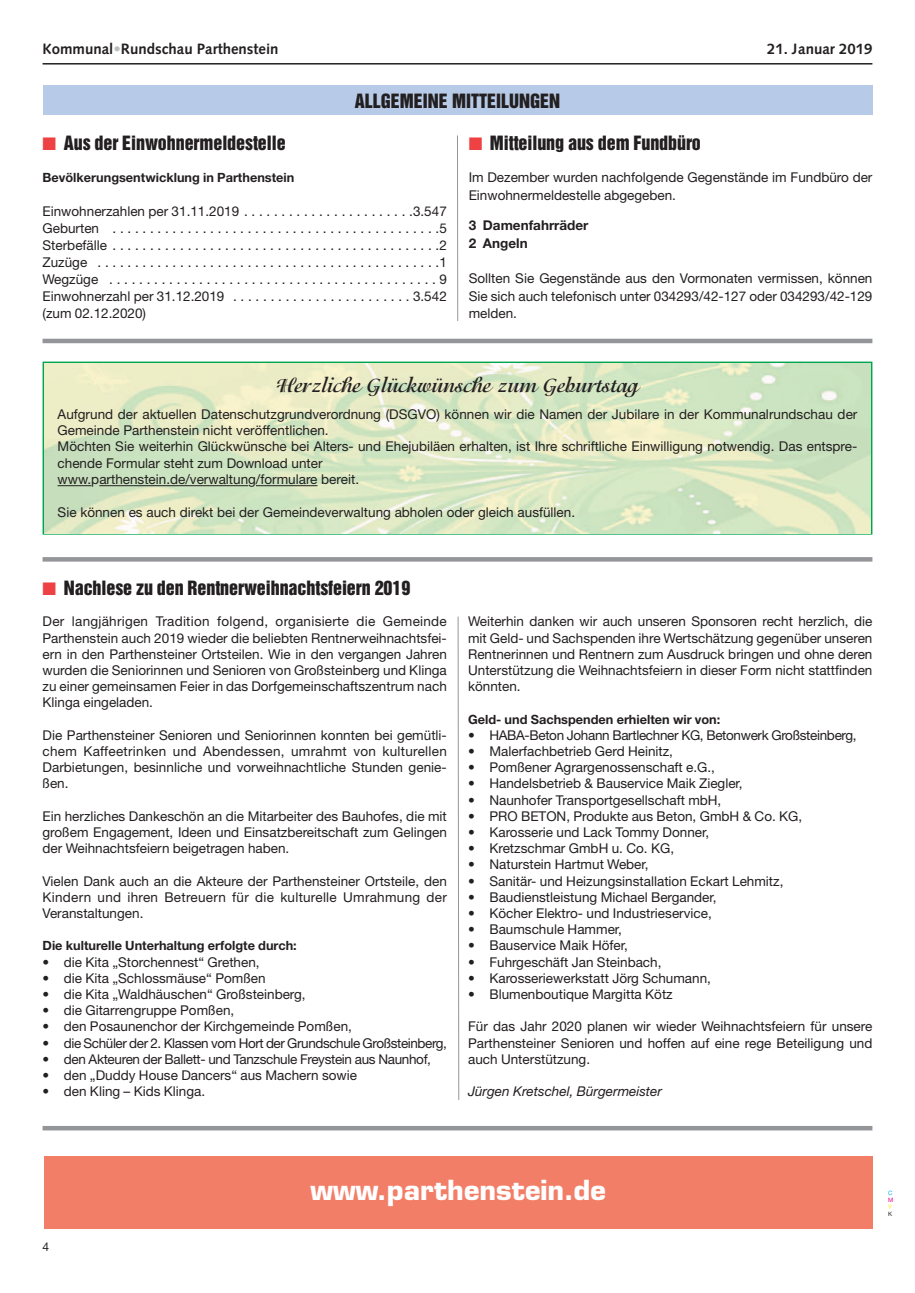
<style>
.page{position:relative;width:915px;height:1293px;background:#fff}
.page>*{position:absolute;margin:0;border:0;box-sizing:border-box;transform-origin:0 0}
.t1{font:700 27px "Eurostile";color:#fff}
.t2{font:700 21px "Isadora";color:#231f20}
.t3{font:18px "Helvetica Inserat";letter-spacing:-.005em;color:#231f20}
.t4{font:700 15px "Syntax";color:#231f20}
.t5{font:13.5px/16.2px "Helvetica Neue";color:#231f20;text-align:justify}
.t6{font:13.5px "Helvetica Neue";letter-spacing:-.025em;color:#231f20}
.t7{font:13.5px "Helvetica Neue";letter-spacing:-.03em;color:#231f20}
.t8{font:italic 13.5px "Helvetica Neue";color:#231f20}
.t9{font:700 13.5px/17.5px "Helvetica Neue";color:#231f20}
.t10{font:700 12.75px "Helvetica Neue";color:#231f20}
.t11{font:12px "Helvetica Neue";color:#231f20}
.t12{font:6px "Helvetica Neue";color:#00aeef}
.t13{font:6px "Helvetica Neue";color:#ed028c}
.t14{font:6px "Helvetica Neue";color:#fff101}
.t15{font:6px "Helvetica Neue";color:#231f20}
.s1{color:#bcbdc0}
.s2{color:#ee4144}
</style>
<div class="page">
<hr style="left:43px;top:63px;width:829px;height:2px;background:#231f20">
<hr style="left:43px;top:339px;width:829px;height:4px;background:#939598">
<div style="left:43px;top:85px;width:829px;height:30px;background:#b7cbe8"></div>
<hr style="left:43px;top:557px;width:829px;height:4px;background:#939598">
<div style="left:43px;top:361px;width:829px;height:173px;border:2px solid #00a54f"></div>
<img style="left:44px;top:363px;width:826px;height:170px">
<hr style="left:58px;top:485px;width:33px;height:1px;background:#231f20">
<hr style="left:99px;top:485px;width:149px;height:1px;background:#231f20">
<hr style="left:256px;top:485px;width:61px;height:1px;background:#231f20">
<hr style="left:457px;top:135px;width:1px;height:186px;background:#939598">
<svg style="left:457px;top:616px;width:2px;height:484px"></svg>
<hr style="left:43px;top:1126px;width:829px;height:4px;background:#939598">
<div style="left:44px;top:1156px;width:828px;height:73px;background:#f37e68"></div>
<p class="t4" style="left:43px;top:43px;width:237px">Kommunal<span class="s1">•</span>Rundschau Parthenstein</p>
<p class="t4" style="left:767px;top:43px;width:107px">21. Januar 2019</p>
<h3 class="t3" style="left:355px;top:93px;width:207px">ALLGEMEINE MITTEILUNGEN</h3>
<h3 class="t3" style="left:468px;top:136px;width:234px"><span class="s2">■</span> Mitteilung aus dem Fundbüro</h3>
<p class="t5" style="left:468px;top:170px;width:405px;line-height:17.5px">Im Dezember wurden nachfolgende Gegenstände im Fundbüro der<br>Einwohnermeldestelle abgegeben.</p>
<p class="t9" style="left:468px;top:218px;width:121px">3 Damenfahrräder<br>2 Angeln</p>
<p class="t5" style="left:468px;top:271px;width:405px;line-height:17.5px">Sollten Sie Gegenstände aus den Vormonaten vermissen, können Sie sich auch telefonisch unter 034293/42-127 oder 034293/42-129 melden.</p>
<h3 class="t3" style="left:43px;top:135px;width:244px"><span class="s2">■</span> Aus der Einwohnermeldestelle</h3>
<p class="t10" style="left:43px;top:173px;width:253px">Bevölkerungsentwicklung in Parthenstein</p>
<p class="t5" style="left:43px;top:204px;width:405px;line-height:17px">Einwohnerzahlen per 31.11.2019 . . . . . . . . . . . . . . . . . . . . . . .3.547<br>Geburten . . . . . . . . . . . . . . . . . . . . . . . . . . . . . . . . . . . . . . . . . . . .5<br>Sterbefälle . . . . . . . . . . . . . . . . . . . . . . . . . . . . . . . . . . . . . . . . . . . .2<br>Zuzüge . . . . . . . . . . . . . . . . . . . . . . . . . . . . . . . . . . . . . . . . . . . . . .1<br>Wegzüge . . . . . . . . . . . . . . . . . . . . . . . . . . . . . . . . . . . . . . . . . . . . 9<br>Einwohnerzahl per 31.12.2019 . . . . . . . . . . . . . . . . . . . . . . . . 3.542 (zum 02.12.2020)</p>
<h2 class="t2" style="left:276px;top:376px;width:364px">Herzliche Glückwünsche zum Geburtstag</h2>
<p class="t5" style="left:58px;top:407px;width:801px;text-align:left">Aufgrund der aktuellen Datenschutzgrundverordnung (DSGVO) können wir die Namen der Jubilare in der Kommunalrundschau der Gemeinde Parthenstein nicht veröffentlichen.<br>Möchten Sie weiterhin Glückwünsche bei Alters- und Ehejubiläen erhalten, ist Ihre schriftliche Einwilligung notwendig. Das entspre&shy;chende Formular steht zum Download unter<br>www.parthenstein.de/verwaltung/formulare bereit.</p>
<p class="t5" style="left:58px;top:505px;width:519px">Sie können es auch direkt bei der Gemeindeverwaltung abholen oder gleich ausfüllen.</p>
<h3 class="t3" style="left:43px;top:581px;width:369px"><span class="s2">■</span> Nachlese zu den Rentnerweihnachtsfeiern 2019</h3>
<p class="t5" style="left:43px;top:615px;width:405px">Der langjährigen Tradition folgend, organisierte die Gemeinde Parthenstein auch 2019 wieder die beliebten Rentnerweihnachtsfei&shy;ern in den Parthensteiner Ortsteilen. Wie in den vergangen Jahren wurden die Seniorinnen und Senioren von Großsteinberg und Klinga zu einer gemeinsamen Feier in das Dorfgemeinschaftszentrum nach Klinga eingeladen.</p>
<p class="t5" style="left:43px;top:728px;width:405px">Die Parthensteiner Senioren und Seniorinnen konnten bei gemütli&shy;chem Kaffeetrinken und Abendessen, umrahmt von kulturellen Darbietungen, besinnliche und vorweihnachtliche Stunden genie&shy;ßen.</p>
<p class="t5" style="left:43px;top:809px;width:405px">Ein herzliches Dankeschön an die Mitarbeiter des Bauhofes, die mit großem Engagement, Ideen und Einsatzbereitschaft zum Gelingen der Weihnachtsfeiern beigetragen haben.</p>
<p class="t5" style="left:43px;top:874px;width:405px">Vielen Dank auch an die Akteure der Parthensteiner Ortsteile, den Kindern und ihren Betreuern für die kulturelle Umrahmung der Veranstaltungen.</p>
<p class="t10" style="left:43px;top:941px;width:256px">Die kulturelle Unterhaltung erfolgte durch:</p>
<p class="t5" style="left:43px;top:955px;width:218px">• die Kita „Storchennest“ Grethen,</p>
<p class="t5" style="left:43px;top:971px;width:224px">• die Kita „Schlossmäuse“ Pomßen</p>
<p class="t5" style="left:43px;top:987px;width:264px">• die Kita „Waldhäuschen“ Großsteinberg,</p>
<p class="t5" style="left:43px;top:1003px;width:193px">• die Gitarrengruppe Pomßen,</p>
<p class="t5" style="left:43px;top:1020px;width:311px">• den Posaunenchor der Kirchgemeinde Pomßen,</p>
<p class="t7" style="left:43px;top:1038px;width:405px">• die Schüler der 2. Klassen vom Hort der Grundschule Großsteinberg,</p>
<p class="t6" style="left:43px;top:1054px;width:390px">• den Akteuren der Ballett- und Tanzschule Freystein aus Naunhof,</p>
<p class="t5" style="left:43px;top:1068px;width:316px">• den „Duddy House Dancers“ aus Machern sowie</p>
<p class="t5" style="left:43px;top:1084px;width:164px">• den Kling – Kids Klinga.</p>
<p class="t5" style="left:468px;top:615px;width:405px">Weiterhin danken wir auch unseren Sponsoren recht herzlich, die mit Geld- und Sachspenden ihre Wertschätzung gegenüber unseren Rentnerinnen und Rentnern zum Ausdruck bringen und ohne deren Unterstützung die Weihnachtsfeiern in dieser Form nicht stattfinden könnten.</p>
<p class="t10" style="left:468px;top:714px;width:254px">Geld- und Sachspenden erhielten wir von:</p>
<p class="t6" style="left:468px;top:730px;width:390px">• HABA-Beton Johann Bartlechner KG, Betonwerk Großsteinberg,</p>
<p class="t5" style="left:468px;top:744px;width:206px">• Malerfachbetrieb Gerd Heinitz,</p>
<p class="t5" style="left:468px;top:760px;width:248px">• Pomßener Agrargenossenschaft e.G.,</p>
<p class="t5" style="left:468px;top:777px;width:276px">• Handelsbetrieb &amp; Bauservice Maik Ziegler,</p>
<p class="t5" style="left:468px;top:793px;width:255px">• Naunhofer Transportgesellschaft mbH,</p>
<p class="t5" style="left:468px;top:809px;width:335px">• PRO BETON, Produkte aus Beton, GmbH &amp; Co. KG,</p>
<p class="t5" style="left:468px;top:825px;width:242px">• Karosserie und Lack Tommy Donner,</p>
<p class="t5" style="left:468px;top:841px;width:207px">• Kretzschmar GmbH u. Co. KG,</p>
<p class="t5" style="left:468px;top:858px;width:182px">• Naturstein Hartmut Weber,</p>
<p class="t5" style="left:468px;top:874px;width:317px">• Sanitär- und Heizungsinstallation Eckart Lehmitz,</p>
<p class="t5" style="left:468px;top:890px;width:250px">• Baudienstleistung Michael Bergander,</p>
<p class="t5" style="left:468px;top:906px;width:245px">• Köcher Elektro- und Industrieservice,</p>
<p class="t5" style="left:468px;top:922px;width:155px">• Baumschule Hammer,</p>
<p class="t5" style="left:468px;top:939px;width:161px">• Bauservice Maik Höfer,</p>
<p class="t5" style="left:468px;top:955px;width:195px">• Fuhrgeschäft Jan Steinbach,</p>
<p class="t5" style="left:468px;top:971px;width:244px">• Karosseriewerkstatt Jörg Schumann,</p>
<p class="t5" style="left:468px;top:987px;width:206px">• Blumenboutique Margitta Kötz</p>
<p class="t5" style="left:468px;top:1020px;width:405px">Für das Jahr 2020 planen wir wieder Weihnachtsfeiern für unsere Parthensteiner Senioren und hoffen auf eine rege Beteiligung und auch Unterstützung.</p>
<p class="t8" style="left:468px;top:1086px;width:195px">Jürgen Kretschel, Bürgermeister</p>
<p class="t11" style="left:43px;top:1242px;width:8px">4</p>
<h1 class="t1" style="left:310px;top:1179px;width:297px">www.parthenstein.de</h1>
<p class="t12" style="left:887px;top:1190px;width:6px">C</p>
<p class="t13" style="left:887px;top:1197px;width:7px">M</p>
<p class="t14" style="left:887px;top:1204px;width:5px">Y</p>
<p class="t15" style="left:887px;top:1211px;width:6px">K</p>
</div>
